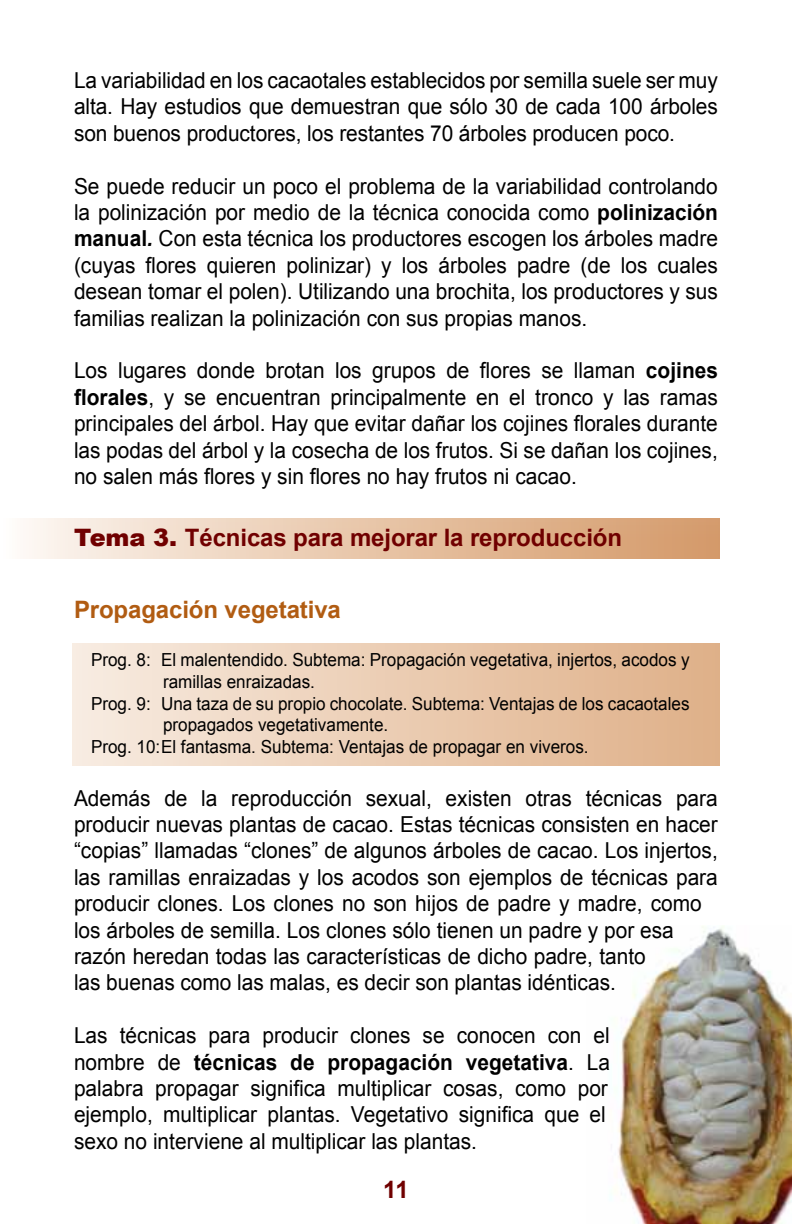
<style>
.page{position:relative;width:792px;height:1224px;background:#fff}
.page>*{position:absolute;margin:0;border:0;box-sizing:border-box;transform-origin:0 0}
.t1{font:700 24px "Arial";letter-spacing:-.005em;color:#700000}
.t2{font:700 24px "Arial";letter-spacing:-.005em;color:#b15c12}
.t3{font:22px/26.4px "Arial";color:#000;text-align:justify;scale:.95 1}
.t4{font:18px "Arial";color:#000;scale:.95 1}
.s1{font-weight:700}
.s2{font-weight:700;font-style:italic}
.s3{font-weight:900}
</style>
<div class="page">
<div style="left:0;top:519px;width:720px;height:40px;background:linear-gradient(to right,#fdf8f3,#d49766)"></div>
<img style="left:618px;top:926px;width:174px;height:298px">
<div style="left:72px;top:644px;width:648px;height:122px;background:linear-gradient(to right,#f8ebe1,#dfaf87)"></div>
<p class="t3" style="left:74px;top:67px;width:679px">La variabilidad en los cacaotales establecidos por semilla suele ser muy alta. Hay estudios que demuestran que sólo 30 de cada 100 árboles son buenos productores, los restantes 70 árboles producen poco.</p>
<p class="t3" style="left:74px;top:173px;width:679px">Se puede reducir un poco el problema de la variabilidad controlando la polinización por medio de la técnica conocida como <span class="s1">polinización manual</span><span class="s2">.</span> Con esta técnica los productores escogen los árboles madre (cuyas flores quieren polinizar) y los árboles padre (de los cuales desean tomar el polen). Utilizando una brochita, los productores y sus familias realizan la polinización con sus propias manos.</p>
<p class="t3" style="left:74px;top:358px;width:679px">Los lugares donde brotan los grupos de flores se llaman <span class="s1">cojines florales</span>, y se encuentran principalmente en el tronco y las ramas principales del árbol. Hay que evitar dañar los cojines florales durante las podas del árbol y la cosecha de los frutos. Si se dañan los cojines, no salen más flores y sin flores no hay frutos ni cacao.</p>
<p class="t1" style="left:74px;top:522px;width:550px"><span class="s3">Tema 3.</span> Técnicas para mejorar la reproducción</p>
<p class="t2" style="left:74px;top:594px;width:268px">Propagación vegetativa</p>
<p class="t4" style="left:91px;top:648px;width:632px">Prog. 8: El malentendido. Subtema: Propagación vegetativa, injertos, acodos y</p>
<p class="t4" style="left:163px;top:670px;width:162px">ramillas enraizadas.</p>
<p class="t4" style="left:91px;top:692px;width:632px">Prog. 9: Una taza de su propio chocolate. Subtema: Ventajas de los cacaotales</p>
<p class="t4" style="left:163px;top:713px;width:239px">propagados vegetativamente.</p>
<p class="t4" style="left:91px;top:735px;width:525px">Prog. 10:El fantasma. Subtema: Ventajas de propagar en viveros.</p>
<p class="t3" style="left:74px;top:785px;width:679px;text-align:left">Además de la reproducción sexual, existen otras técnicas para producir nuevas plantas de cacao. Estas técnicas consisten en hacer “copias” llamadas “clones” de algunos árboles de cacao. Los injertos, las ramillas enraizadas y los acodos son ejemplos de técnicas para producir clones. Los clones no son hijos de padre y madre, como los árboles de semilla. Los clones sólo tienen un padre y por esa razón heredan todas las características de dicho padre, tanto<br>las buenas como las malas, es decir son plantas idénticas.</p>
<p class="t3" style="left:74px;top:1023px;width:566px;text-align:left">Las técnicas para producir clones se conocen con el nombre de <span class="s1">técnicas de propagación vegetativa</span>. La palabra propagar significa multiplicar cosas, como por ejemplo, multiplicar plantas. Vegetativo significa que el sexo no interviene al multiplicar las plantas.</p>
<p class="t1" style="left:383px;top:1174px;width:27px">11</p>
</div>
